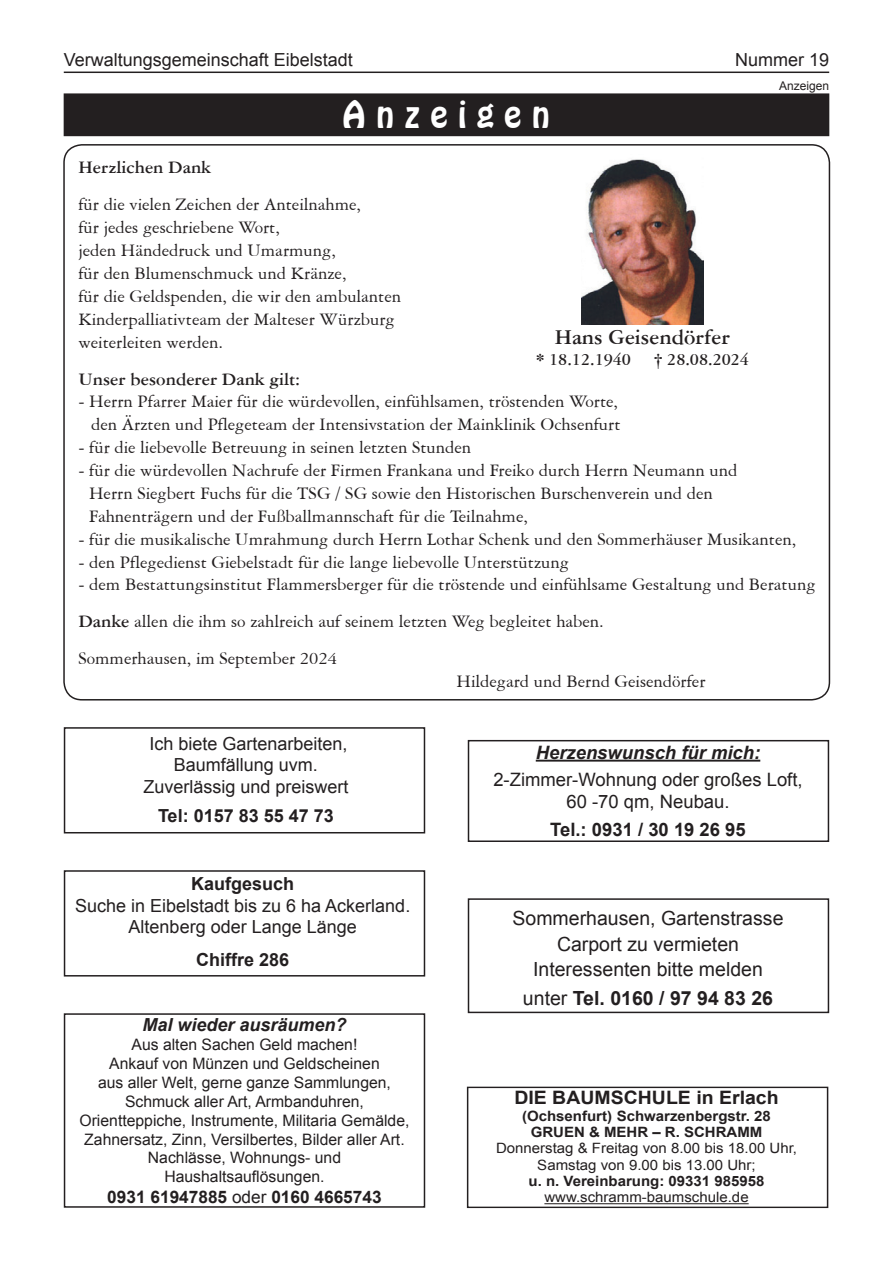
<style>
.page{position:relative;width:893px;height:1263px;background:#fff}
.page>*{position:absolute;margin:0;border:0;box-sizing:border-box;transform-origin:0 0}
.t1{font:36px "Hobo BT";color:#fff}
.t2{font:700 22.5px "American Garamond BT";color:#231f20}
.t3{font:19.5px/25.5px "Arial";color:#231f20;text-align:center}
.t4{font:700 19.5px "Arial";color:#231f20}
.t5{font:18.75px/23px "American Garamond BT";color:#231f20}
.t6{font:700 18.75px "American Garamond BT";color:#231f20}
.t7{font:18.45px/22.2px "Arial";color:#231f20;text-align:center}
.t8{font:italic 700 18.45px "Arial";color:#231f20}
.t9{font:700 18.45px "Arial";color:#231f20;scale:1.06 1}
.t10{font:700 18.45px "Arial";color:#231f20}
.t11{font:18px/21.6px "Arial";color:#231f20;text-align:center}
.t12{font:700 18px "Arial";color:#231f20}
.t13{font:700 18px "American Garamond BT";color:#231f20}
.t14{font:italic 700 18px "Arial";color:#231f20}
.t15{font:700 17.25px "Arial";color:#231f20}
.t16{font:16.5px "Arial";color:#231f20;scale:1.1 1}
.t17{font:15.75px/18.9px "Arial";color:#231f20;text-align:center}
.t18{font:14.25px/16.4px "Arial";color:#231f20;text-align:center;scale:1.06 1}
.t19{font:700 14.25px/16.4px "Arial";color:#231f20;text-align:center;scale:1.06 1}
.t20{font:700 13.65px "Arial";color:#231f20;scale:1.1 1}
.t21{font:italic 12.3px "Lucida Handwriting";color:#231f20;scale:1.1 1}
.t22{font:12px "Arial";color:#231f20}
.t23{font:10.2px "Arial";color:#231f20;scale:1.1 1}
.s1{font-weight:700}
.s2{font-weight:400}
</style>
<div class="page">
<hr style="left:64px;top:72px;width:765px;height:1px;background:#231f20">
<div style="left:64px;top:94px;width:765px;height:42px;background:#231f20"></div>
<img style="left:581px;top:159px;width:122px;height:165px">
<div style="left:64px;top:1013px;width:361px;height:195px;border:2px solid #231f20"></div>
<div style="left:64px;top:727px;width:361px;height:106px;border:2px solid #231f20"></div>
<div style="left:64px;top:870px;width:361px;height:106px;border:2px solid #231f20"></div>
<div style="left:468px;top:740px;width:361px;height:102px;border:2px solid #231f20"></div>
<hr style="left:536px;top:760px;width:224px;height:2px;background:#231f20">
<hr style="left:544px;top:1203px;width:205px;height:1px;background:#231f20">
<div style="left:467px;top:1087px;width:361px;height:121px;border:1px solid #231f20"></div>
<div style="left:468px;top:898px;width:361px;height:115px;border:2px solid #231f20"></div>
<p class="t11" style="left:64px;top:49px;width:291px">Verwaltungsgemeinschaft Eibelstadt</p>
<p class="t11" style="left:735px;top:49px;width:96px">Nummer 19</p>
<p class="t22" style="left:779px;top:77px;width:52px">Anzeigen</p>
<h1 class="t1" style="left:342px;top:93px;width:210px">A n z e i g e n</h1>
<p class="t6" style="left:78px;top:156px;width:134px">Herzlichen Dank</p>
<p class="t5" style="left:78px;top:193px;width:324px">für die vielen Zeichen der Anteilnahme,<br>für jedes geschriebene Wort,<br>jeden Händedruck und Umarmung,<br>für den Blumenschmuck und Kränze,<br>für die Geldspenden, die wir den ambulanten Kinderpalliativteam der Malteser Würzburg weiterleiten werden.</p>
<p class="t6" style="left:78px;top:367px;width:223px">Unser besonderer Dank gilt:</p>
<p class="t5" style="left:78px;top:390px;width:543px;text-align:right">- Herrn Pfarrer Maier für die würdevollen, einfühlsamen, tröstenden Worte, den Ärzten und Pflegeteam der Intensivstation der Mainklinik Ochsenfurt</p>
<p class="t5" style="left:78px;top:436px;width:394px">- für die liebevolle Betreuung in seinen letzten Stunden</p>
<p class="t5" style="left:89px;top:459px;width:650px;text-indent:-11px">- für die würdevollen Nachrufe der Firmen Frankana und Freiko durch Herrn Neumann und<br>Herrn Siegbert Fuchs für die TSG / SG sowie den Historischen Burschenverein und den<br>Fahnenträgern und der Fußballmannschaft für die Teilnahme,</p>
<p class="t5" style="left:78px;top:527px;width:719px">- für die musikalische Umrahmung durch Herrn Lothar Schenk und den Sommerhäuser Musikanten,</p>
<p class="t5" style="left:78px;top:550px;width:492px">- den Pflegedienst Giebelstadt für die lange liebevolle Unterstützung</p>
<p class="t5" style="left:78px;top:566px;width:739px;line-height:36.9px">- dem Bestattungsinstitut Flammersberger für die tröstende und einfühlsame Gestaltung und Beratung<br><span class="s1">Danke</span> allen die ihm so zahlreich auf seinem letzten Weg begleitet haben.<br>Sommerhausen, im September 2024</p>
<p class="t5" style="left:456px;top:669px;width:250px">Hildegard und Bernd Geisendörfer</p>
<p class="t2" style="left:555px;top:323px;width:177px">Hans Geisendörfer</p>
<p class="t13" style="left:536px;top:349px;width:97px">* 18.12.1940</p>
<p class="t13" style="left:654px;top:349px;width:97px">† 28.08.2024</p>
<p class="t11" style="left:143px;top:732px;width:207px">Ich biete Gartenarbeiten,<br>Baumfällung uvm.<br>Zuverlässig und preiswert</p>
<p class="t12" style="left:158px;top:803px;width:177px">Tel: 0157 83 55 47 73</p>
<p class="t12" style="left:191px;top:872px;width:105px">Kaufgesuch</p>
<p class="t11" style="left:75px;top:895px;width:337px">Suche in Eibelstadt bis zu 6 ha Ackerland.<br>Altenberg oder Lange Länge</p>
<p class="t12" style="left:196px;top:947px;width:95px">Chiffre 286</p>
<p class="t14" style="left:142px;top:1013px;width:206px">Mal wieder ausräumen?</p>
<p class="t17" style="left:79px;top:1035px;width:331px">Aus alten Sachen Geld machen!<br>Ankauf von Münzen und Geldscheinen<br>aus aller Welt, gerne ganze Sammlungen, Schmuck aller Art, Armbanduhren, Orientteppiche, Instrumente, Militaria Gemälde, Zahnersatz, Zinn, Versilbertes, Bilder aller Art.<br>Nachlässe, Wohnungs- und Haushaltsauflösungen.</p>
<p class="t15" style="left:107px;top:1185px;width:276px">0931 61947885 <span class="s2">oder</span> 0160 4665743</p>
<p class="t16" style="left:62px;top:1045px;width:264px">Verwaltungsgemeinschaft Eibelstadt</p>
<p class="t21" style="left:170px;top:1091px;width:132px">Durst ist das Eine -</p>
<p class="t21" style="left:154px;top:1105px;width:162px">- Trunk ist das Andere!</p>
<p class="t23" style="left:157px;top:1172px;width:156px">Getränkevertrieb GmbH &amp; Co. KG</p>
<p class="t20" style="left:154px;top:1183px;width:161px">Abhol- und Lieferservice</p>
<p class="t8" style="left:536px;top:740px;width:226px">Herzenswunsch für mich:</p>
<p class="t7" style="left:493px;top:769px;width:311px">2-Zimmer-Wohnung oder großes Loft,<br>60 -70 qm, Neubau.</p>
<p class="t10" style="left:550px;top:817px;width:197px">Tel.: 0931 / 30 19 26 95</p>
<p class="t3" style="left:513px;top:906px;width:272px">Sommerhausen, Gartenstrasse<br>Carport zu vermieten<br>Interessenten bitte melden</p>
<p class="t4" style="left:523px;top:985px;width:252px"><span class="s2">unter</span> Tel. 0160 / 97 94 83 26</p>
<p class="t9" style="left:514px;top:1085px;width:251px">DIE BAUMSCHULE in Erlach</p>
<p class="t19" style="left:522px;top:1108px;width:236px">(Ochsenfurt) Schwarzenbergstr. 28<br>GRUEN &amp; MEHR – R. SCHRAMM</p>
<p class="t18" style="left:496px;top:1140px;width:285px">Donnerstag &amp; Freitag von 8.00 bis 18.00 Uhr,<br>Samstag von 9.00 bis 13.00 Uhr;</p>
<p class="t19" style="left:528px;top:1173px;width:224px">u. n. Vereinbarung: 09331 985958</p>
<p class="t18" style="left:544px;top:1189px;width:194px">www.schramm-baumschule.de</p>
</div>
